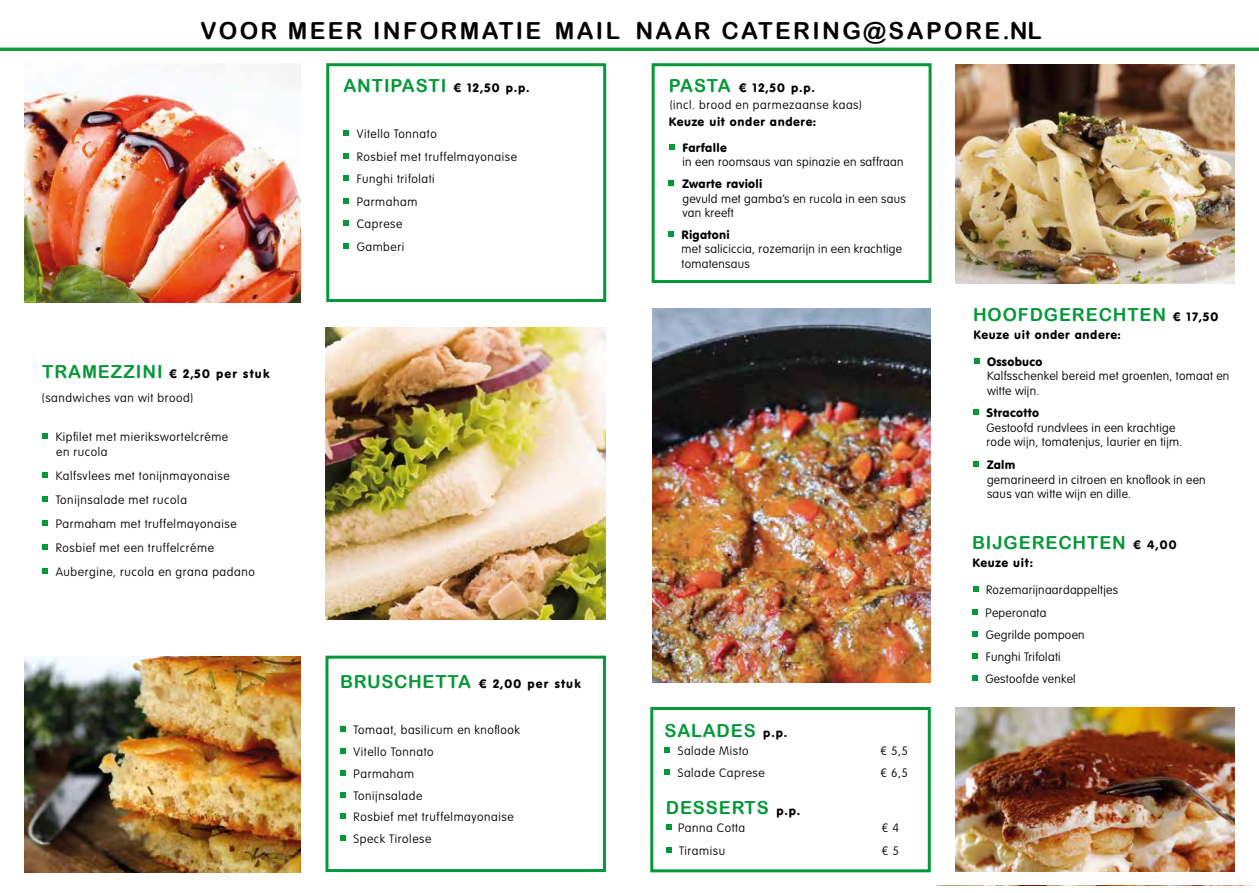
<style>
.page{position:relative;width:1259px;height:893px;background:#fff}
.page>*{position:absolute;margin:0;border:0;box-sizing:border-box;transform-origin:0 0}
.t1{font:23.55px "Arial Rounded MT Bold";letter-spacing:.1em;color:#020203}
.t2{font:18px "Arial Rounded MT Bold";letter-spacing:.05em;color:#049839}
.t3{font:100 12px/21.8px "VAG Rounded Std";letter-spacing:.05em;color:#020203}
.t4{font:100 12px/14.4px "VAG Rounded Std";letter-spacing:.025em;color:#000}
.t5{font:12px "VAG Rounded BT";letter-spacing:.05em;color:#020203}
.t6{font:12px "VAG Rounded BT";letter-spacing:.025em;color:#000}
.t7{font:12px "VAG Rounded BT";letter-spacing:.1em;color:#020203}
.s1{font-family:"Arial Rounded MT Bold";font-size:18px;color:#049839}
.s2{font-family:"VAG Rounded BT";font-size:12px;color:#020203}
</style>
<div class="page">
<img style="left:325px;top:327px;width:281px;height:293px">
<img style="left:24px;top:656px;width:277px;height:217px">
<img style="left:24px;top:73px;width:277px;height:230px">
<svg style="left:343px;top:198px;width:6px;height:6px"></svg>
<svg style="left:343px;top:130px;width:6px;height:6px"></svg>
<svg style="left:343px;top:153px;width:6px;height:6px"></svg>
<svg style="left:343px;top:175px;width:6px;height:6px"></svg>
<svg style="left:343px;top:220px;width:6px;height:6px"></svg>
<svg style="left:343px;top:243px;width:6px;height:6px"></svg>
<svg style="left:340px;top:726px;width:6px;height:6px"></svg>
<svg style="left:340px;top:748px;width:6px;height:6px"></svg>
<svg style="left:340px;top:770px;width:6px;height:6px"></svg>
<svg style="left:340px;top:792px;width:6px;height:5px"></svg>
<svg style="left:340px;top:813px;width:6px;height:6px"></svg>
<svg style="left:340px;top:835px;width:6px;height:6px"></svg>
<div style="left:326px;top:63px;width:280px;height:239px;border:3px solid #049839"></div>
<div style="left:325px;top:656px;width:281px;height:216px;border:3px solid #049839"></div>
<svg style="left:42px;top:433px;width:6px;height:6px"></svg>
<svg style="left:42px;top:472px;width:6px;height:6px"></svg>
<svg style="left:42px;top:496px;width:6px;height:6px"></svg>
<svg style="left:42px;top:520px;width:6px;height:6px"></svg>
<svg style="left:42px;top:544px;width:6px;height:6px"></svg>
<svg style="left:42px;top:568px;width:6px;height:6px"></svg>
<img style="left:652px;top:308px;width:279px;height:375px">
<img style="left:955px;top:64px;width:280px;height:220px">
<svg style="left:669px;top:144px;width:5px;height:6px"></svg>
<svg style="left:668px;top:181px;width:6px;height:5px"></svg>
<svg style="left:668px;top:231px;width:6px;height:6px"></svg>
<svg style="left:974px;top:358px;width:5px;height:6px"></svg>
<svg style="left:973px;top:409px;width:6px;height:6px"></svg>
<svg style="left:973px;top:461px;width:6px;height:6px"></svg>
<img style="left:955px;top:707px;width:280px;height:165px">
<svg style="left:664px;top:747px;width:6px;height:6px"></svg>
<svg style="left:664px;top:769px;width:6px;height:6px"></svg>
<svg style="left:666px;top:824px;width:5px;height:6px"></svg>
<svg style="left:666px;top:847px;width:5px;height:6px"></svg>
<svg style="left:973px;top:586px;width:5px;height:6px"></svg>
<svg style="left:972px;top:609px;width:6px;height:5px"></svg>
<svg style="left:972px;top:653px;width:6px;height:6px"></svg>
<svg style="left:972px;top:675px;width:6px;height:6px"></svg>
<svg style="left:972px;top:631px;width:6px;height:6px"></svg>
<div style="left:651px;top:63px;width:280px;height:220px;border:3px solid #049839"></div>
<div style="left:650px;top:707px;width:280px;height:165px;border:3px solid #049839"></div>
<hr style="left:0;top:48px;width:1259px;height:3px;background:#169939">
<h1 class="t1" style="left:200px;top:17px;width:421px">VOOR MEER INFORMATIE MAIL</h1>
<h2 class="t2" style="left:343px;top:75px;width:104px">ANTIPASTI</h2>
<p class="t3" style="left:357px;top:123px;width:162px;line-height:22.5px">Vitello Tonnato<br>Rosbief met truffelmayonaise<br>Funghi trifolati</p>
<p class="t5" style="left:453px;top:80px;width:78px">€ 12,50 p.p.</p>
<p class="t3" style="left:357px;top:191px;width:62px;line-height:22.5px">Parmaham<br>Caprese</p>
<p class="t7" style="left:42px;top:366px;width:228px"><span class="s1">TRAMEZZINI</span> € 2,50 per stuk</p>
<p class="t3" style="left:42px;top:387px;width:152px">(sandwiches van wit brood)</p>
<p class="t3" style="left:56px;top:429px;width:174px;line-height:15px">Kipfilet met mierikswortelcréme en rucola</p>
<p class="t3" style="left:56px;top:464px;width:201px;line-height:24px">Kalfsvlees met tonijnmayonaise<br>Tonijnsalade met rucola<br>Parmaham met truffelmayonaise<br>Rosbief met een truffelcréme<br>Aubergine, rucola en grana padano</p>
<p class="t3" style="left:357px;top:236px;width:49px">Gamberi</p>
<h2 class="t2" style="left:340px;top:671px;width:132px">BRUSCHETTA</h2>
<p class="t3" style="left:353px;top:720px;width:168px">Tomaat, basilicum en knoflook<br>Vitello Tonnato<br>Parmaham<br>Tonijnsalade<br>Rosbief met truffelmayonaise<br>Speck Tirolese</p>
<p class="t7" style="left:479px;top:676px;width:103px">€ 2,00 per stuk</p>
<h1 class="t1" style="left:635px;top:17px;width:408px">NAAR CATERING@SAPORE.NL</h1>
<h2 class="t2" style="left:669px;top:75px;width:64px">PASTA</h2>
<p class="t3" style="left:670px;top:94px;width:193px">(incl. brood en parmezaanse kaas)</p>
<p class="t5" style="left:669px;top:114px;width:148px">Keuze uit onder andere:</p>
<p class="t5" style="left:739px;top:80px;width:77px">€ 12,50 p.p.</p>
<p class="t6" style="left:682px;top:140px;width:46px">Farfalle</p>
<p class="t4" style="left:682px;top:155px;width:223px">in een roomsaus van spinazie en saffraan</p>
<p class="t6" style="left:682px;top:177px;width:81px">Zwarte ravioli</p>
<p class="t4" style="left:682px;top:192px;width:225px">gevuld met gamba’s en rucola in een saus van kreeft</p>
<p class="t6" style="left:681px;top:227px;width:50px">Rigatoni</p>
<p class="t4" style="left:681px;top:242px;width:222px">met saliciccia, rozemarijn in een krachtige tomatensaus</p>
<h2 class="t2" style="left:664px;top:720px;width:124px">SALADES <span class="s2">p.p.</span></h2>
<p class="t3" style="left:678px;top:740px;width:72px">Salade Misto</p>
<p class="t3" style="left:880px;top:740px;width:29px">€ 5,5</p>
<p class="t3" style="left:678px;top:763px;width:88px">Salade Caprese</p>
<p class="t3" style="left:880px;top:763px;width:29px">€ 6,5</p>
<h2 class="t2" style="left:666px;top:797px;width:104px">DESSERTS</h2>
<p class="t3" style="left:678px;top:818px;width:69px">Panna Cotta</p>
<p class="t3" style="left:882px;top:818px;width:18px">€ 4</p>
<p class="t3" style="left:679px;top:840px;width:47px">Tiramisu</p>
<p class="t3" style="left:882px;top:840px;width:18px">€ 5</p>
<p class="t5" style="left:776px;top:803px;width:25px">p.p.</p>
<h2 class="t2" style="left:973px;top:304px;width:195px">HOOFDGERECHTEN</h2>
<p class="t5" style="left:973px;top:327px;width:148px">Keuze uit onder andere:</p>
<p class="t5" style="left:1173px;top:309px;width:47px">€ 17,50</p>
<p class="t6" style="left:987px;top:354px;width:57px">Ossobuco</p>
<p class="t4" style="left:987px;top:369px;width:244px">Kalfsschenkel bereid met groenten, tomaat en witte wijn.</p>
<p class="t6" style="left:986px;top:405px;width:54px">Stracotto</p>
<p class="t4" style="left:986px;top:421px;width:197px">Gestoofd rundvlees in een krachtige rode wijn, tomatenjus, laurier en tijm.</p>
<p class="t6" style="left:987px;top:457px;width:30px">Zalm</p>
<p class="t4" style="left:987px;top:473px;width:220px">gemarineerd in citroen en knoflook in een saus van witte wijn en dille.</p>
<h2 class="t2" style="left:972px;top:532px;width:155px">BIJGERECHTEN</h2>
<p class="t5" style="left:972px;top:555px;width:62px">Keuze uit:</p>
<p class="t4" style="left:985px;top:579px;width:134px;line-height:22.6px">Rozemarijnaardappeltjes<br>Peperonata</p>
<p class="t4" style="left:985px;top:646px;width:92px;line-height:22px">Funghi Trifolati<br>Gestoofde venkel</p>
<p class="t4" style="left:986px;top:628px;width:100px">Gegrilde pompoen</p>
<p class="t5" style="left:1133px;top:537px;width:45px">€ 4,00</p>
</div>
